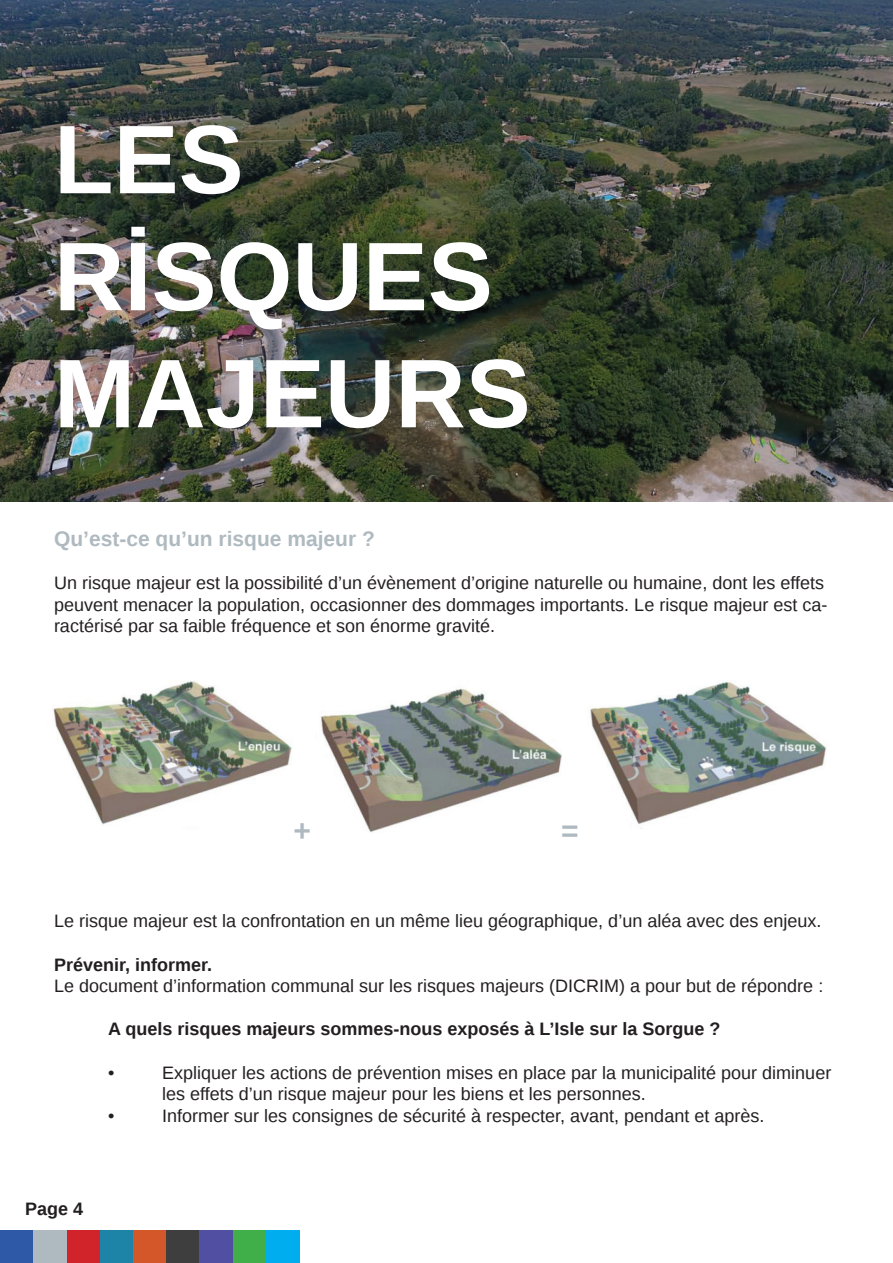
<style>
.page{position:relative;width:893px;height:1263px;background:#fff}
.page>*{position:absolute;margin:0;border:0;box-sizing:border-box;transform-origin:0 0}
.t1{font:700 97.5px/117px "Liberation Sans";color:#fff}
.t2{font:700 30px "Liberation Sans";color:#afbac0}
.t3{font:700 21px "Liberation Sans";color:#afbac0}
.t4{font:18px/21.6px "Liberation Sans";color:#231f20}
.t5{font:700 18px "Liberation Sans";color:#231f20}
</style>
<div class="page">
<div style="left:0;top:1230px;width:33px;height:33px;background:#2e59a7"></div>
<div style="left:100px;top:1230px;width:33px;height:33px;background:#1e84a7"></div>
<div style="left:67px;top:1230px;width:33px;height:33px;background:#d1232a"></div>
<div style="left:133px;top:1230px;width:33px;height:33px;background:#d4572a"></div>
<div style="left:33px;top:1230px;width:34px;height:33px;background:#afbac0"></div>
<div style="left:166px;top:1230px;width:34px;height:33px;background:#3e3e3f"></div>
<div style="left:200px;top:1230px;width:33px;height:33px;background:#504fa1"></div>
<div style="left:233px;top:1230px;width:33px;height:33px;background:#40ae49"></div>
<div style="left:266px;top:1230px;width:34px;height:33px;background:#00aeef"></div>
<img style="left:53px;top:681px;width:239px;height:144px">
<img style="left:321px;top:688px;width:240px;height:144px">
<img style="left:590px;top:681px;width:237px;height:143px">
<img style="left:0;top:0;width:893px;height:502px">
<h1 class="t1" style="left:54px;top:99px;width:405px">LES<br>Rİsques majeurs</h1>
<p class="t3" style="left:54px;top:524px;width:322px">Qu’est-ce qu’un risque majeur ?</p>
<p class="t4" style="left:54px;top:573px;width:775px">Un risque majeur est la possibilité d’un évènement d’origine naturelle ou humaine, dont les effets peuvent menacer la population, occasionner des dommages importants. Le risque majeur est ca&shy;ractérisé par sa faible fréquence et son énorme gravité.</p>
<h2 class="t2" style="left:293px;top:810px;width:19px">+</h2>
<h2 class="t2" style="left:561px;top:810px;width:19px">=</h2>
<p class="t4" style="left:54px;top:911px;width:769px">Le risque majeur est la confrontation en un même lieu géographique, d’un aléa avec des enjeux.</p>
<p class="t5" style="left:54px;top:952px;width:160px">Prévenir, informer.</p>
<p class="t4" style="left:54px;top:976px;width:771px">Le document d’information communal sur les risques majeurs (DICRIM) a pour but de répondre :</p>
<p class="t5" style="left:108px;top:1017px;width:614px">A quels risques majeurs sommes-nous exposés à L’Isle sur la Sorgue ?</p>
<p class="t4" style="left:108px;top:1062px;width:8px">•</p>
<p class="t4" style="left:162px;top:1062px;width:671px">Expliquer les actions de prévention mises en place par la municipalité pour diminuer les effets d’un risque majeur pour les biens et les personnes.</p>
<p class="t4" style="left:108px;top:1105px;width:8px">•</p>
<p class="t4" style="left:162px;top:1105px;width:604px">Informer sur les consignes de sécurité à respecter, avant, pendant et après.</p>
<p class="t5" style="left:25px;top:1197px;width:60px">Page 4</p>
</div>
